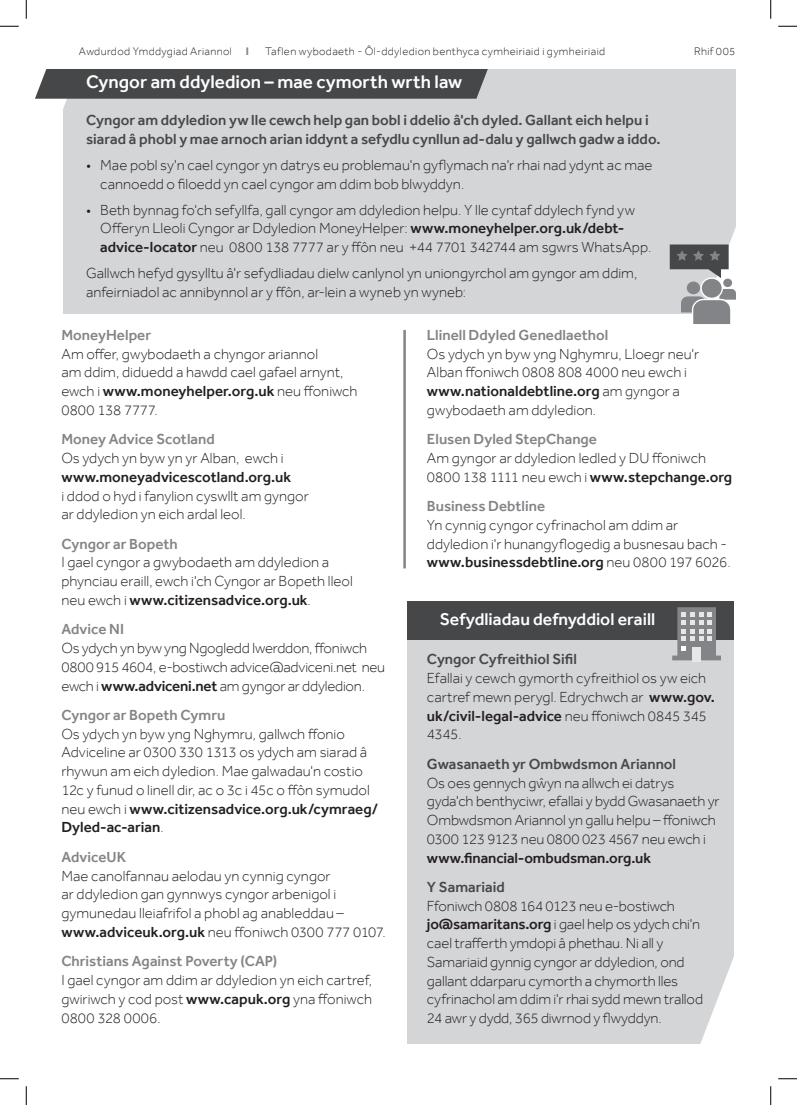
<style>
.page{position:relative;width:797px;height:1105px;background:#fff}
.page>*{position:absolute;margin:0;border:0;box-sizing:border-box;transform-origin:0 0}
.t1{font:500 18.75px "Effra";color:#fff}
.t2{font:500 17.5px "Effra";color:#fff}
.t3{font:300 15px/18.8px "Effra";color:#231f20}
.t4{font:500 15px/18.8px "Effra";color:#464748}
.t5{font:500 15px "Effra";color:#828487}
.t6{font:500 15px "Effra";letter-spacing:-.005em;color:#231f20}
.t7{font:300 11.25px "Effra";letter-spacing:.035em;color:#231f20}
.s1{font-weight:700;color:#828487}
.s2{font-weight:500}
</style>
<div class="page">
<div style="left:63px;top:69px;width:672px;height:244px;background:#d4d5d7"></div>
<div style="left:407px;top:603px;width:327px;height:440px;background:#d4d5d7"></div>
<svg style="left:770px;top:0;width:1px;height:19px"></svg>
<svg style="left:26px;top:1086px;width:1px;height:19px"></svg>
<svg style="left:26px;top:0;width:1px;height:19px"></svg>
<svg style="left:0;top:1078px;width:19px;height:1px"></svg>
<svg style="left:778px;top:26px;width:19px;height:1px"></svg>
<svg style="left:0;top:26px;width:19px;height:1px"></svg>
<hr style="left:403px;top:330px;width:3px;height:238px;background:#828487">
<svg style="left:35px;top:69px;width:453px;height:39px"></svg>
<svg style="left:669px;top:212px;width:67px;height:112px"></svg>
<div style="left:686px;top:282px;width:14px;height:12px;background:#828487;border-radius:50%"></div>
<div style="left:407px;top:601px;width:327px;height:38px;background:#464748"></div>
<div style="left:692px;top:647px;width:9px;height:15px;background:#e6e7e9"></div>
<svg style="left:672px;top:607px;width:49px;height:53px"></svg>
<svg style="left:683px;top:957px;width:114px;height:148px"></svg>
<p class="t7" style="left:79px;top:45px;width:171px">Awdurdod Ymddygiad Ariannol <span class="s1">I</span></p>
<p class="t7" style="left:265px;top:45px;width:341px">Taflen wybodaeth - Ôl-ddyledion benthyca cymheiriaid i gymheiriaid</p>
<p class="t7" style="left:694px;top:45px;width:43px">Rhif 005</p>
<p class="t1" style="left:86px;top:71px;width:378px">Cyngor am ddyledion – mae cymorth wrth law</p>
<p class="t4" style="left:86px;top:111px;width:576px">Cyngor am ddyledion yw lle cewch help gan bobl i ddelio â'ch dyled. Gallant eich helpu i siarad â phobl y mae arnoch arian iddynt a sefydlu cynllun ad-dalu y gallwch gadw a iddo.</p>
<p class="t3" style="left:100px;top:155px;width:554px;text-indent:-14px">• Mae pobl sy'n cael cyngor yn datrys eu problemau'n gyflymach na'r rhai nad ydynt ac mae cannoedd o filoedd yn cael cyngor am ddim bob blwyddyn.</p>
<p class="t3" style="left:100px;top:200px;width:552px;text-indent:-14px">• Beth bynnag fo'ch sefyllfa, gall cyngor am ddyledion helpu. Y lle cyntaf ddylech fynd yw<br>Offeryn Lleoli Cyngor ar Ddyledion MoneyHelper: <span class="s2">www.moneyhelper.org.uk/debt&shy;advice-locator</span> neu 0800 138 7777 ar y ffôn neu +44 7701 342744 am sgwrs WhatsApp.</p>
<p class="t3" style="left:86px;top:263px;width:552px">Gallwch hefyd gysylltu â'r sefydliadau dielw canlynol yn uniongyrchol am gyngor am ddim, anfeirniadol ac annibynnol ar y ffôn, ar-lein a wyneb yn wyneb:</p>
<p class="t5" style="left:61px;top:326px;width:91px">MoneyHelper</p>
<p class="t3" style="left:61px;top:344px;width:298px">Am offer, gwybodaeth a chyngor ariannol<br>am ddim, diduedd a hawdd cael gafael arnynt, ewch i <span class="s2">www.moneyhelper.org.uk</span> neu ffoniwch 0800 138 7777.</p>
<p class="t5" style="left:61px;top:430px;width:155px">Money Advice Scotland</p>
<p class="t3" style="left:61px;top:448px;width:224px">Os ydych yn byw yn yr Alban, ewch i</p>
<p class="t6" style="left:61px;top:468px;width:231px">www.moneyadvicescotland.org.uk</p>
<p class="t3" style="left:61px;top:486px;width:249px">i ddod o hyd i fanylion cyswllt am gyngor ar ddyledion yn eich ardal leol.</p>
<p class="t5" style="left:61px;top:535px;width:118px">Cyngor ar Bopeth</p>
<p class="t3" style="left:61px;top:553px;width:293px">I gael cyngor a gwybodaeth am ddyledion a phynciau eraill, ewch i'ch Cyngor ar Bopeth lleol neu ewch i <span class="s2">www.citizensadvice.org.uk</span>.</p>
<p class="t5" style="left:61px;top:620px;width:64px">Advice NI</p>
<p class="t3" style="left:61px;top:638px;width:325px">Os ydych yn byw yng Ngogledd Iwerddon, ffoniwch<br>0800 915 4604, e-bostiwch advice@adviceni.net neu ewch i <span class="s2">www.adviceni.net</span> am gyngor ar ddyledion.</p>
<p class="t5" style="left:61px;top:706px;width:165px">Cyngor ar Bopeth Cymru</p>
<p class="t3" style="left:61px;top:724px;width:318px">Os ydych yn byw yng Nghymru, gallwch ffonio Adviceline ar 0300 330 1313 os ydych am siarad â rhywun am eich dyledion. Mae galwadau'n costio 12c y funud o linell dir, ac o 3c i 45c o ffôn symudol neu ewch i <span class="s2">www.citizensadvice.org.uk/cymraeg/ Dyled-ac-arian</span>.</p>
<p class="t5" style="left:61px;top:848px;width:66px">AdviceUK</p>
<p class="t3" style="left:61px;top:866px;width:326px">Mae canolfannau aelodau yn cynnig cyngor<br>ar ddyledion gan gynnwys cyngor arbenigol i gymunedau lleiafrifol a phobl ag anableddau – <span class="s2">www.adviceuk.org.uk</span> neu ffoniwch 0300 777 0107.</p>
<p class="t5" style="left:61px;top:952px;width:217px">Christians Against Poverty (CAP)</p>
<p class="t3" style="left:61px;top:970px;width:312px;text-align:justify">I gael cyngor am ddim ar ddyledion yn eich cartref, gwiriwch y cod post <span class="s2">www.capuk.org</span> yna ffoniwch 0800 328 0006.</p>
<p class="t5" style="left:427px;top:326px;width:183px">Llinell Ddyled Genedlaethol</p>
<p class="t3" style="left:427px;top:344px;width:274px">Os ydych yn byw yng Nghymru, Lloegr neu'r Alban ffoniwch 0808 808 4000 neu ewch i <span class="s2">www.nationaldebtline.org</span> am gyngor a gwybodaeth am ddyledion.</p>
<p class="t5" style="left:427px;top:430px;width:172px">Elusen Dyled StepChange</p>
<p class="t3" style="left:427px;top:448px;width:307px">Am gyngor ar ddyledion ledled y DU ffoniwch<br>0800 138 1111 neu ewch i <span class="s2">www.stepchange.org</span></p>
<p class="t5" style="left:427px;top:497px;width:120px">Business Debtline</p>
<p class="t3" style="left:427px;top:515px;width:305px">Yn cynnig cyngor cyfrinachol am ddim ar ddyledion i'r hunangyflogedig a busnesau bach - <span class="s2">www.businessdebtline.org</span> neu 0800 197 6026.</p>
<p class="t2" style="left:440px;top:608px;width:217px">Sefydliadau defnyddiol eraill</p>
<p class="t4" style="left:427px;top:650px;width:151px">Cyngor Cyfreithiol Sifil</p>
<p class="t3" style="left:427px;top:669px;width:289px">Efallai y cewch gymorth cyfreithiol os yw eich cartref mewn perygl. Edrychwch ar <span class="s2">www.gov. uk/civil-legal-advice</span> neu ffoniwch 0845 345<br>4345.</p>
<p class="t4" style="left:427px;top:754px;width:251px">Gwasanaeth yr Ombwdsmon Ariannol</p>
<p class="t3" style="left:427px;top:773px;width:294px">Os oes gennych gŵyn na allwch ei datrys gyda'ch benthyciwr, efallai y bydd Gwasanaeth yr Ombwdsmon Ariannol yn gallu helpu – ffoniwch 0300 123 9123 neu 0800 023 4567 neu ewch i</p>
<p class="t6" style="left:427px;top:848px;width:225px">www.financial-ombudsman.org.uk</p>
<p class="t4" style="left:427px;top:877px;width:79px">Y Samariaid</p>
<p class="t3" style="left:427px;top:896px;width:277px">Ffoniwch 0808 164 0123 neu e-bostiwch <span class="s2">jo@samaritans.org</span> i gael help os ydych chi'n cael trafferth ymdopi â phethau. Ni all y Samariaid gynnig cyngor ar ddyledion, ond gallant ddarparu cymorth a chymorth lles cyfrinachol am ddim i'r rhai sydd mewn trallod 24 awr y dydd, 365 diwrnod y flwyddyn.</p>
</div>
